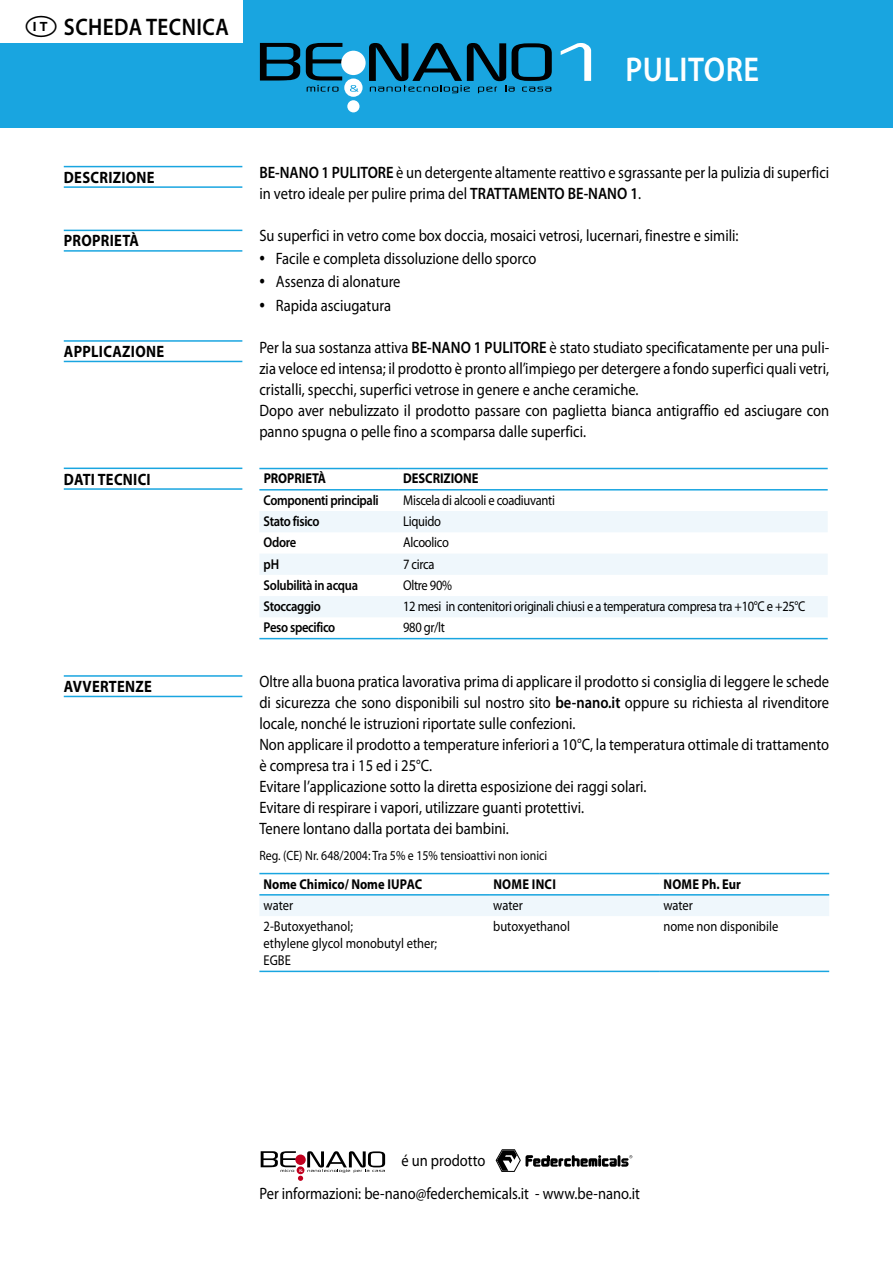
<style>
.page{position:relative;width:893px;height:1263px;background:#fff}
.page>*{position:absolute;margin:0;border:0;box-sizing:border-box;transform-origin:0 0}
.t1{font:600 34.5px "Myriad Pro";letter-spacing:.02em;color:#fff;scale:.88 1}
.t2{font:600 24px "Myriad Pro";letter-spacing:.02em;color:#000;scale:.88 1}
.t3{font:16.5px/21px "Myriad Pro";color:#000;scale:.88 1}
.t4{font:700 16.5px "Myriad Pro";letter-spacing:.02em;color:#000;scale:.88 1}
.t5{font:14.25px "Myriad Pro";letter-spacing:-.025em;color:#000;scale:.88 1}
.t6{font:14.25px/17.1px "Myriad Pro";color:#000;scale:.88 1}
.t7{font:600 14.25px "Myriad Pro";letter-spacing:-.025em;color:#000;scale:.88 1}
.t8{font:700 14.25px "Myriad Pro";color:#000;scale:.88 1}
.t9{font:700 14.25px "Myriad Pro";letter-spacing:.02em;color:#000;scale:.88 1}
.t10{font:13.5px "Myriad Pro";color:#000;scale:.88 1}
.s1{font-weight:600}
.s2{font-size:22.5px}
</style>
<div class="page">
<svg style="left:261px;top:1151px;width:124px;height:30px"></svg>
<svg style="left:496px;top:1149px;width:136px;height:23px"></svg>
<div style="left:0;top:0;width:893px;height:128px;background:#19a5e0"></div>
<svg style="left:260px;top:43px;width:40px;height:38px"></svg>
<div style="left:341px;top:51px;width:25px;height:24px;background:#fff;border-radius:50%"></div>
<div style="left:344px;top:79px;width:19px;height:18px;background:#fff;border-radius:50%"></div>
<div style="left:347px;top:100px;width:12px;height:12px;background:#fff;border-radius:50%"></div>
<svg style="left:306px;top:43px;width:36px;height:49px"></svg>
<svg style="left:350px;top:85px;width:9px;height:7px"></svg>
<svg style="left:369px;top:43px;width:183px;height:50px"></svg>
<svg style="left:561px;top:43px;width:30px;height:38px"></svg>
<hr style="left:64px;top:488px;width:178px;height:2px;background:#19a5e0">
<hr style="left:64px;top:468px;width:178px;height:1px;background:#19a5e0">
<hr style="left:64px;top:696px;width:178px;height:1px;background:#19a5e0">
<hr style="left:64px;top:675px;width:178px;height:2px;background:#19a5e0">
<hr style="left:64px;top:361px;width:178px;height:1px;background:#19a5e0">
<hr style="left:64px;top:340px;width:178px;height:2px;background:#19a5e0">
<hr style="left:64px;top:250px;width:178px;height:2px;background:#19a5e0">
<hr style="left:64px;top:230px;width:178px;height:1px;background:#19a5e0">
<hr style="left:64px;top:186px;width:178px;height:2px;background:#19a5e0">
<hr style="left:64px;top:166px;width:178px;height:1px;background:#19a5e0">
<svg style="left:260px;top:511px;width:568px;height:106px;fill:#eff7fc"></svg>
<hr style="left:259px;top:468px;width:140px;height:1px;background:#19a5e0">
<hr style="left:399px;top:468px;width:429px;height:1px;background:#19a5e0">
<hr style="left:259px;top:489px;width:140px;height:1px;background:#19a5e0">
<hr style="left:399px;top:489px;width:429px;height:1px;background:#19a5e0">
<hr style="left:259px;top:638px;width:140px;height:1px;background:#19a5e0">
<hr style="left:399px;top:638px;width:429px;height:1px;background:#19a5e0">
<div style="left:259px;top:895px;width:570px;height:21px;background:#eff7fc"></div>
<hr style="left:259px;top:873px;width:230px;height:1px;background:#19a5e0">
<hr style="left:489px;top:873px;width:170px;height:1px;background:#19a5e0">
<hr style="left:659px;top:873px;width:170px;height:1px;background:#19a5e0">
<hr style="left:259px;top:971px;width:230px;height:1px;background:#19a5e0">
<hr style="left:489px;top:971px;width:170px;height:1px;background:#19a5e0">
<hr style="left:659px;top:971px;width:170px;height:1px;background:#19a5e0">
<hr style="left:259px;top:894px;width:230px;height:1px;background:#19a5e0">
<hr style="left:489px;top:894px;width:170px;height:1px;background:#19a5e0">
<hr style="left:659px;top:894px;width:170px;height:1px;background:#19a5e0">
<div style="left:0;top:0;width:242px;height:43px;background:#fff"></div>
<h2 class="t2" style="left:26px;top:14px;width:233px">•▼SCHEDA TECNICA</h2>
<h1 class="t1" style="left:625px;top:50px;width:154px">PULITORE</h1>
<p class="t4" style="left:64px;top:168px;width:105px">DESCRIZIONE</p>
<p class="t4" style="left:64px;top:232px;width:87px">PROPRIETÀ</p>
<p class="t4" style="left:64px;top:342px;width:115px">APPLICAZIONE</p>
<p class="t4" style="left:64px;top:470px;width:100px">DATI TECNICI</p>
<p class="t4" style="left:64px;top:677px;width:102px">AVVERTENZE</p>
<p class="t3" style="left:259px;top:162px;width:649px"><span class="s1">BE-NANO 1 PULITORE</span> è un detergente altamente reattivo e sgrassante per la pulizia di superfici in vetro ideale per pulire prima del <span class="s1">TRATTAMENTO BE-NANO 1</span>.</p>
<p class="t3" style="left:259px;top:225px;width:546px">Su superfici in vetro come box doccia, mosaici vetrosi, lucernari, finestre e simili:</p>
<p class="t3" style="left:259px;top:249px;width:316px"><span class="s2">•</span> Facile e completa dissoluzione dello sporco</p>
<p class="t3" style="left:259px;top:272px;width:162px"><span class="s2">•</span> Assenza di alonature</p>
<p class="t3" style="left:259px;top:295px;width:151px"><span class="s2">•</span> Rapida asciugatura</p>
<p class="t3" style="left:259px;top:337px;width:649px">Per la sua sostanza attiva <span class="s1">BE-NANO 1 PULITORE</span> è stato studiato specificatamente per una puli&shy;zia veloce ed intensa; il prodotto è pronto all’impiego per detergere a fondo superfici quali vetri, cristalli, specchi, superfici vetrose in genere e anche ceramiche.<br>Dopo aver nebulizzato il prodotto passare con paglietta bianca antigraffio ed asciugare con panno spugna o pelle fino a scomparsa dalle superfici.</p>
<p class="t8" style="left:264px;top:471px;width:72px">PROPRIETÀ</p>
<p class="t8" style="left:403px;top:471px;width:87px">DESCRIZIONE</p>
<p class="t7" style="left:264px;top:492px;width:132px">Componenti principali</p>
<p class="t5" style="left:403px;top:492px;width:174px">Miscela di alcooli e coadiuvanti</p>
<p class="t7" style="left:264px;top:513px;width:65px">Stato fisico</p>
<p class="t5" style="left:403px;top:513px;width:44px">Liquido</p>
<p class="t7" style="left:264px;top:535px;width:39px">Odore</p>
<p class="t5" style="left:403px;top:535px;width:53px">Alcoolico</p>
<p class="t7" style="left:264px;top:556px;width:19px">pH</p>
<p class="t5" style="left:403px;top:556px;width:37px">7 circa</p>
<p class="t7" style="left:264px;top:577px;width:109px">Solubilità in acqua</p>
<p class="t5" style="left:403px;top:577px;width:57px">Oltre 90%</p>
<p class="t7" style="left:264px;top:598px;width:66px">Stoccaggio</p>
<p class="t5" style="left:403px;top:598px;width:459px">12 mesi in contenitori originali chiusi e a temperatura compresa tra +10°C e +25°C</p>
<p class="t7" style="left:264px;top:620px;width:83px">Peso specifico</p>
<p class="t5" style="left:403px;top:620px;width:49px">980 gr/lt</p>
<p class="t3" style="left:259px;top:671px;width:649px">Oltre alla buona pratica lavorativa prima di applicare il prodotto si consiglia di leggere le schede di sicurezza che sono disponibili sul nostro sito <span class="s1">be-nano.it</span> oppure su richiesta al rivenditore locale, nonché le istruzioni riportate sulle confezioni.<br>Non applicare il prodotto a temperature inferiori a 10°C, la temperatura ottimale di trattamento è compresa tra i 15 ed i 25°C.<br>Evitare l’applicazione sotto la diretta esposizione dei raggi solari.<br>Evitare di respirare i vapori, utilizzare guanti protettivi.<br>Tenere lontano dalla portata dei bambini.</p>
<p class="t10" style="left:259px;top:848px;width:329px">Reg. (CE) Nr. 648/2004: Tra 5% e 15% tensioattivi non ionici</p>
<p class="t8" style="left:264px;top:876px;width:182px">Nome Chimico/ Nome IUPAC</p>
<p class="t9" style="left:493px;top:876px;width:73px">NOME INCI</p>
<p class="t8" style="left:663px;top:876px;width:89px">NOME Ph. Eur</p>
<p class="t5" style="left:264px;top:897px;width:35px">water</p>
<p class="t5" style="left:493px;top:897px;width:35px">water</p>
<p class="t5" style="left:663px;top:897px;width:35px">water</p>
<p class="t6" style="left:264px;top:918px;width:199px">2-Butoxyethanol;<br>ethylene glycol monobutyl ether;<br>EGBE</p>
<p class="t6" style="left:493px;top:918px;width:89px">butoxyethanol</p>
<p class="t6" style="left:663px;top:918px;width:132px">nome non disponibile</p>
<p class="t3" style="left:259px;top:1145px;width:434px;line-height:32.2px;text-indent:142px">é un prodotto<br>Per informazioni: be-nano@federchemicals.it - www.be-nano.it</p>
</div>
